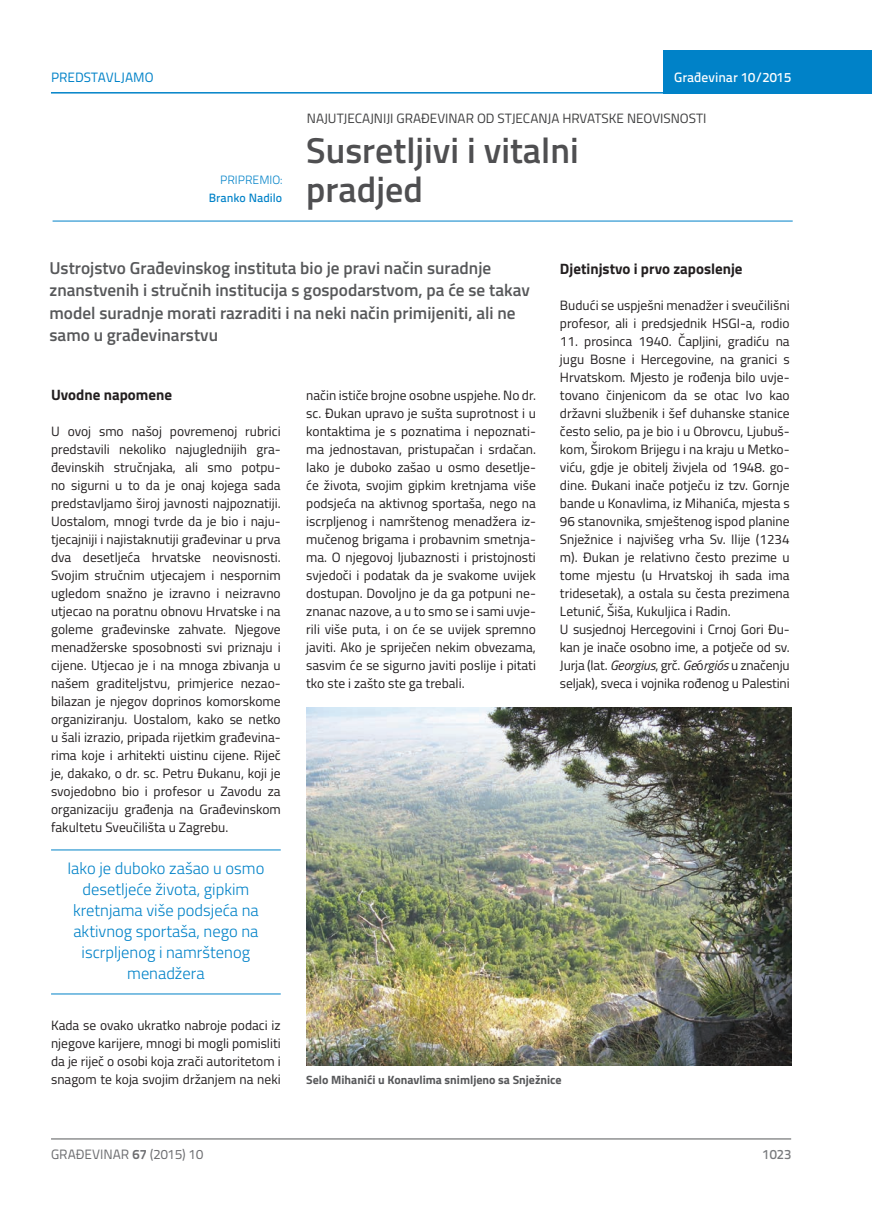
<style>
.page{position:relative;width:872px;height:1212px;background:#fff}
.page>*{position:absolute;margin:0;border:0;box-sizing:border-box;transform-origin:0 0}
.t1{font:600 36px/39px "Titillium";color:#4f4f51}
.t2{font:600 17.25px/22.5px "Titillium";color:#57585a}
.t3{font:300 16.5px/21px "Titillium";color:#0082c8;text-align:center}
.t4{font:700 15px "Titillium";color:#231f20}
.t5{font:13.5px/18px "Titillium";color:#231f20;text-align:justify}
.t6{font:13.5px "Titillium";color:#3e3e3f}
.t7{font:13.5px "Titillium Text 22 L";color:#6c6d70}
.t8{font:500 13.5px "Titillium Text 22 L";color:#fff}
.t9{font:13.5px "Titillium Text 22 L";color:#0082c8}
.t10{font:500 13.5px "Titillium Text 22 L";color:#787a7d}
.t11{font:700 12px "Titillium";color:#57585a}
.t12{font:500 12px "Titillium Text 22 L";color:#0082c8}
.t13{font:300 12px "Titillium Text 22 L";color:#0082c8}
.s1{font-style:italic}
.s2{font-weight:700}
</style>
<div class="page">
<hr style="left:51px;top:1139px;width:740px;height:1px;background:#57585a">
<div style="left:663px;top:50px;width:209px;height:44px;background:#0082c8"></div>
<hr style="left:51px;top:92px;width:821px;height:2px;background:#0082c8">
<hr style="left:53px;top:221px;width:739px;height:1px;background:#0082c8">
<hr style="left:51px;top:850px;width:230px;height:1px;background:#0082c8">
<hr style="left:51px;top:994px;width:230px;height:1px;background:#0082c8">
<img style="left:306px;top:707px;width:485px;height:358px">
<p class="t9" style="left:51px;top:68px;width:104px">PREDSTAVLJAMO</p>
<p class="t8" style="left:674px;top:67px;width:118px">Građevinar 10/2015</p>
<p class="t13" style="left:220px;top:171px;width:64px">PRIPREMIO:</p>
<p class="t12" style="left:209px;top:188px;width:75px">Branko Nadilo</p>
<p class="t6" style="left:307px;top:108px;width:401px">NAJUTJECAJNIJI GRAĐEVINAR OD STJECANJA HRVATSKE NEOVISNOSTI</p>
<h1 class="t1" style="left:306px;top:129px;width:274px">Susretljivi i vitalni pradjed</h1>
<p class="t2" style="left:49px;top:255px;width:482px">Ustrojstvo Građevinskog instituta bio je pravi način suradnje znanstvenih i stručnih institucija s gospodarstvom, pa će se takav model suradnje morati razraditi i na neki način primijeniti, ali ne samo u građevinarstvu</p>
<p class="t4" style="left:51px;top:383px;width:122px">Uvodne napomene</p>
<p class="t5" style="left:51px;top:421px;width:231px">U ovoj smo našoj povremenoj rubrici predstavili nekoliko najuglednijih gra&shy;đevinskih stručnjaka, ali smo potpu&shy;no sigurni u to da je onaj kojega sada predstavljamo široj javnosti najpoznatiji.<br>Uostalom, mnogi tvrde da je bio i naju&shy;tjecajniji i najistaknutiji građevinar u prva dva desetljeća hrvatske neovisnosti.<br>Svojim stručnim utjecajem i nespornim ugledom snažno je izravno i neizravno utjecao na poratnu obnovu Hrvatske i na goleme građevinske zahvate. Njegove menadžerske sposobnosti svi priznaju i cijene. Utjecao je i na mnoga zbivanja u našem graditeljstvu, primjerice nezao&shy;bilazan je njegov doprinos komorskome organiziranju. Uostalom, kako se netko u šali izrazio, pripada rijetkim građevina&shy;rima koje i arhitekti uistinu cijene. Riječ je, dakako, o dr. sc. Petru Đukanu, koji je svojedobno bio i profesor u Zavodu za organizaciju građenja na Građevinskom fakultetu Sveučilišta u Zagrebu.</p>
<p class="t3" style="left:67px;top:857px;width:198px">Iako je duboko zašao u osmo desetljeće života, gipkim kretnjama više podsjeća na aktivnog sportaša, nego na iscrpljenog i namrštenog menadžera</p>
<p class="t5" style="left:306px;top:385px;width:231px">način ističe brojne osobne uspjehe. No dr. sc. Đukan upravo je sušta suprotnost i u kontaktima je s poznatima i nepoznati&shy;ma jednostavan, pristupačan i srdačan.<br>Iako je duboko zašao u osmo desetlje&shy;će života, svojim gipkim kretnjama više podsjeća na aktivnog sportaša, nego na iscrpljenog i namrštenog menadžera iz&shy;mučenog brigama i probavnim smetnja&shy;ma. O njegovoj ljubaznosti i pristojnosti svjedoči i podatak da je svakome uvijek dostupan. Dovoljno je da ga potpuni ne&shy;znanac nazove, a u to smo se i sami uvje&shy;rili više puta, i on će se uvijek spremno javiti. Ako je spriječen nekim obvezama, sasvim će se sigurno javiti poslije i pitati tko ste i zašto ste ga trebali.</p>
<p class="t4" style="left:560px;top:257px;width:184px">Djetinjstvo i prvo zaposlenje</p>
<p class="t5" style="left:560px;top:295px;width:231px">Budući se uspješni menadžer i sveučilišni profesor, ali i predsjednik HSGI-a, rodio</p>
<p class="t5" style="left:560px;top:331px;width:231px;text-align:left">11. prosinca 1940. Čapljini, gradiću na jugu Bosne i Hercegovine, na granici s Hrvatskom. Mjesto je rođenja bilo uvje&shy;tovano činjenicom da se otac Ivo kao državni službenik i šef duhanske stanice često selio, pa je bio i u Obrovcu, Ljubuš&shy;kom, Širokom Brijegu i na kraju u Metko&shy;viću, gdje je obitelj živjela od 1948. go&shy;dine. Đukani inače potječu iz tzv. Gornje bande u Konavlima, iz Mihanića, mjesta s 96 stanovnika, smještenog ispod planine Snježnice i najvišeg vrha Sv. Ilije (1234 m). Đukan je relativno često prezime u tome mjestu (u Hrvatskoj ih sada ima tridesetak), a ostala su česta prezimena Letunić, Šiša, Kukuljica i Radin.<br>U susjednoj Hercegovini i Crnoj Gori Đu&shy;kan je inače osobno ime, a potječe od sv.<br>Jurja (lat. <span class="s1">Georgius</span>, grč. <span class="s1">Ge</span>ó<span class="s1">rgiós</span> u značenju seljak), sveca i vojnika rođenog u Palestini</p>
<p class="t5" style="left:51px;top:1016px;width:231px">Kada se ovako ukratko nabroje podaci iz njegove karijere, mnogi bi mogli pomisliti da je riječ o osobi koja zrači autoritetom i snagom te koja svojim držanjem na neki</p>
<p class="t11" style="left:306px;top:1071px;width:257px">Selo Mihanići u Konavlima snimljeno sa Snježnice</p>
<p class="t7" style="left:51px;top:1144px;width:154px">GRAĐEVINAR <span class="s2">67</span> (2015) 10</p>
<p class="t10" style="left:762px;top:1144px;width:30px">1023</p>
</div>
